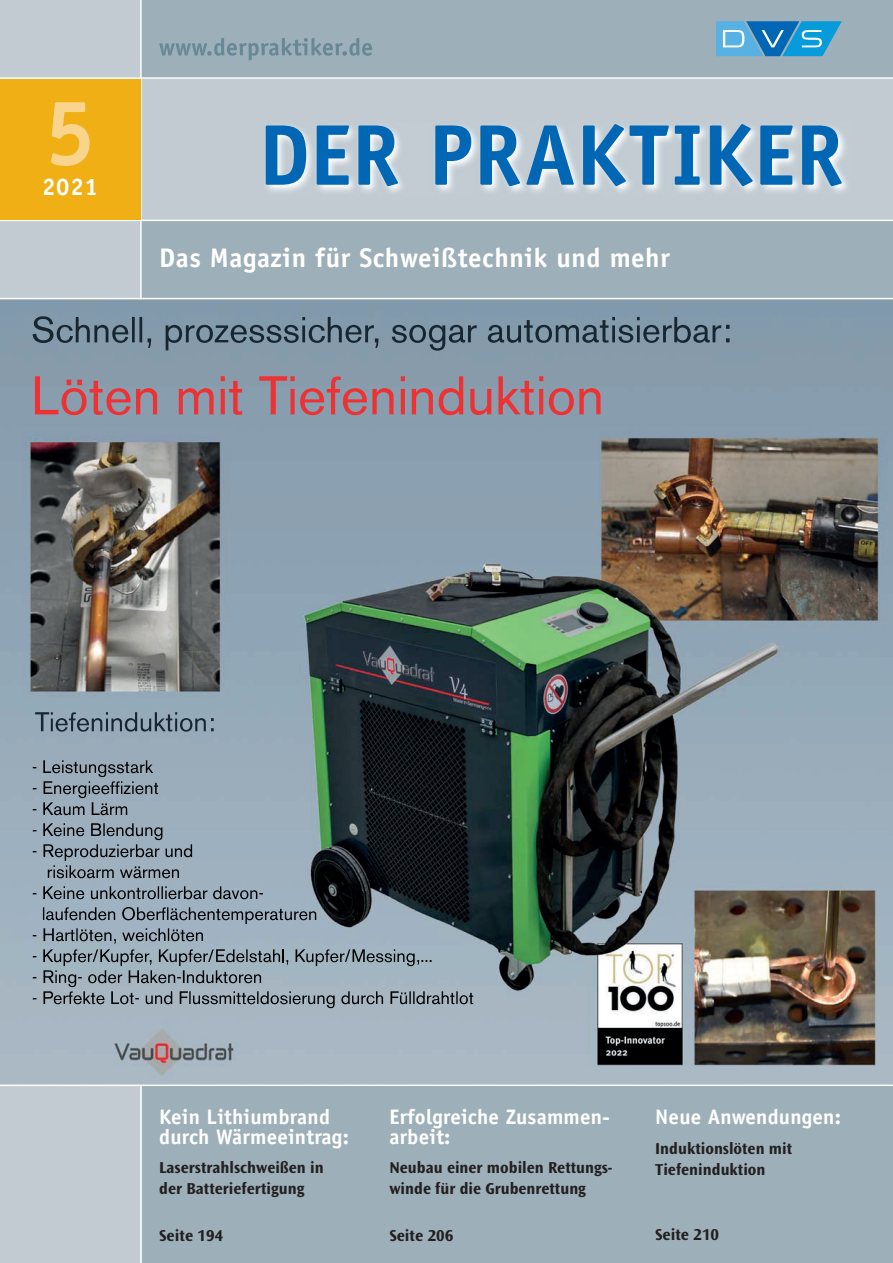
<style>
.page{position:relative;width:893px;height:1263px;background:#fff}
.page>*{position:absolute;margin:0;border:0;box-sizing:border-box;transform-origin:0 0}
.t1{font:700 93px "Officina Sans Std";color:#f9d48d}
.t2{font:700 27px "Officina Sans Std";letter-spacing:.02em;color:#fff}
.t3{font:700 24px "Officina Sans Std";color:#fff}
.t4{font:700 21px/19.5px "Officina Sans Std";letter-spacing:.01em;color:#fff}
.t5{font:700 16.5px/21px "Ocean Sans Std";color:#231f20}
</style>
<div class="page">
<img style="left:0;top:299px;width:893px;height:785px">
<img style="left:35px;top:712px;width:179px;height:20px">
<img style="left:43px;top:760px;width:110px;height:13px">
<img style="left:44px;top:781px;width:114px;height:17px">
<img style="left:43px;top:802px;width:84px;height:13px">
<img style="left:43px;top:823px;width:119px;height:17px">
<img style="left:44px;top:844px;width:148px;height:17px">
<img style="left:53px;top:865px;width:126px;height:13px">
<img style="left:43px;top:886px;width:214px;height:13px">
<img style="left:43px;top:907px;width:240px;height:17px">
<img style="left:299px;top:911px;width:17px;height:9px">
<img style="left:44px;top:928px;width:159px;height:13px">
<img style="left:43px;top:949px;width:237px;height:17px">
<svg style="left:282px;top:949px;width:2px;height:13px"></svg>
<img style="left:296px;top:949px;width:119px;height:17px">
<img style="left:33px;top:970px;width:43px;height:17px">
<img style="left:98px;top:970px;width:163px;height:13px">
<img style="left:43px;top:991px;width:236px;height:13px">
<img style="left:289px;top:991px;width:184px;height:13px">
<img style="left:33px;top:316px;width:500px;height:34px">
<img style="left:535px;top:317px;width:195px;height:26px">
<img style="left:35px;top:376px;width:565px;height:39px">
<div style="left:0;top:0;width:140px;height:298px;background:#c2cbd2"></div>
<div style="left:140px;top:0;width:753px;height:298px;background:#9dafb8"></div>
<div style="left:0;top:79px;width:893px;height:141px;background:#c2cbd2"></div>
<hr style="left:0;top:77px;width:893px;height:2px;background:#fff">
<hr style="left:0;top:220px;width:893px;height:1px;background:#fff">
<hr style="left:140px;top:0;width:2px;height:299px;background:#fff">
<svg style="left:716px;top:21px;width:126px;height:35px;background:#409ed1"></svg>
<div style="left:0;top:79px;width:140px;height:141px;background:#f0b015"></div>
<svg style="left:159px;top:38px;width:213px;height:22px"></svg>
<img style="left:265px;top:126px;width:582px;height:66px">
<svg style="left:266px;top:124px;width:576px;height:62px"></svg>
<div style="left:140px;top:1086px;width:753px;height:177px;background:#9dafb8"></div>
<div style="left:0;top:1086px;width:142px;height:177px;background:#c2cbd2"></div>
<hr style="left:140px;top:1085px;width:2px;height:178px;background:#fff">
<h1 class="t1" style="left:45px;top:75px;width:52px">5</h1>
<h3 class="t3" style="left:42px;top:172px;width:57px">2021</h3>
<h2 class="t2" style="left:159px;top:241px;width:512px">Das Magazin für Schweißtechnik und mehr</h2>
<p class="t4" style="left:159px;top:1107px;width:191px">Kein Lithiumbrand durch Wärmeeintrag:</p>
<p class="t5" style="left:159px;top:1157px;width:166px">Laserstrahlschweißen in der Batteriefertigung</p>
<p class="t5" style="left:159px;top:1225px;width:65px">Seite 194</p>
<p class="t4" style="left:389px;top:1107px;width:222px">Erfolgreiche Zusammen&shy;arbeit:</p>
<p class="t5" style="left:389px;top:1157px;width:225px">Neubau einer mobilen Rettungs&shy;winde für die Grubenrettung</p>
<p class="t5" style="left:389px;top:1225px;width:65px">Seite 206</p>
<p class="t4" style="left:655px;top:1107px;width:187px">Neue Anwendungen:</p>
<p class="t5" style="left:655px;top:1138px;width:138px">Induktionslöten mit<br>Tiefeninduktion</p>
<p class="t5" style="left:655px;top:1224px;width:65px">Seite 210</p>
</div>
